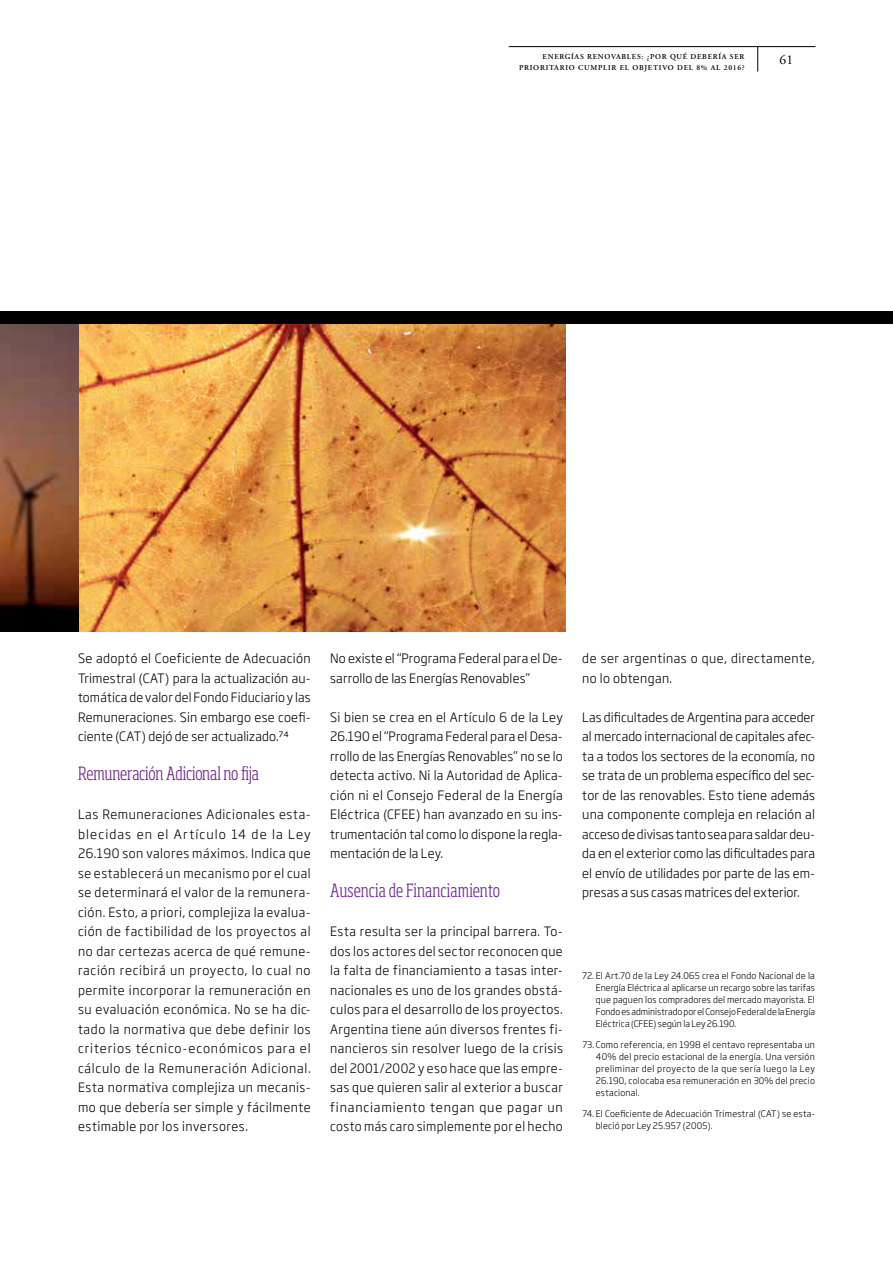
<style>
.page{position:relative;width:893px;height:1263px;background:#fff}
.page>*{position:absolute;margin:0;border:0;box-sizing:border-box;transform-origin:0 0}
.t1{font:300 condensed 18px "Soho Std";letter-spacing:-.005em;color:#712b90}
.t2{font:13.5px "Adobe Garamond Pro";color:#000}
.t3{font:300 12.75px/19.5px "Soho Gothic Pro";letter-spacing:.02em;color:#000;text-align:justify}
.t4{font:300 9px/12px "Soho Gothic Pro";letter-spacing:.02em;color:#000;text-align:justify}
.t5{font:600 7.5px/10.5px "Adobe Garamond Pro";letter-spacing:.1em;color:#000;text-align:right}
</style>
<div class="page">
<img style="left:0;top:324px;width:565px;height:307px">
<div style="left:0;top:312px;width:893px;height:12px;background:#000"></div>
<hr style="left:509px;top:46px;width:306px;height:1px;background:#000">
<svg style="left:757px;top:47px;width:1px;height:25px"></svg>
<p class="t5" style="left:519px;top:52px;width:227px">ENERGÍAS RENOVABLES: ¿POR QUÉ DEBERÍA SER<br>PRIORITARIO CUMPLIR EL OBJETIVO DEL 8% AL 2016?</p>
<p class="t2" style="left:780px;top:52px;width:15px">61</p>
<p class="t3" style="left:78px;top:648px;width:234px">Se adoptó el Coeficiente de Adecuación Trimestral (CAT) para la actualización au&shy;tomática de valor del Fondo Fiduciario y las Remuneraciones. Sin embargo ese coefi&shy;ciente (CAT) dejó de ser actualizado.74</p>
<h1 class="t1" style="left:78px;top:762px;width:182px">Remuneración Adicional no fija</h1>
<p class="t3" style="left:78px;top:804px;width:234px">Las Remuneraciones Adicionales esta&shy;blecidas en el Artículo 14 de la Ley 26.190 son valores máximos. Indica que se establecerá un mecanismo por el cual se determinará el valor de la remunera&shy;ción. Esto, a priori, complejiza la evalua&shy;ción de factibilidad de los proyectos al no dar certezas acerca de qué remune&shy;ración recibirá un proyecto, lo cual no permite incorporar la remuneración en su evaluación económica. No se ha dic&shy;tado la normativa que debe definir los criterios técnico-económicos para el cálculo de la Remuneración Adicional.<br>Esta normativa complejiza un mecanis&shy;mo que debería ser simple y fácilmente estimable por los inversores.</p>
<p class="t3" style="left:330px;top:648px;width:234px">No existe el “Programa Federal para el De&shy;sarrollo de las Energías Renovables”</p>
<p class="t3" style="left:330px;top:706px;width:234px">Si bien se crea en el Artículo 6 de la Ley 26.190 el “Programa Federal para el Desa&shy;rrollo de las Energías Renovables” no se lo detecta activo. Ni la Autoridad de Aplica&shy;ción ni el Consejo Federal de la Energía Eléctrica (CFEE) han avanzado en su ins&shy;trumentación tal como lo dispone la regla&shy;mentación de la Ley.</p>
<h1 class="t1" style="left:330px;top:879px;width:171px">Ausencia de Financiamiento</h1>
<p class="t3" style="left:330px;top:921px;width:234px">Esta resulta ser la principal barrera. To&shy;dos los actores del sector reconocen que la falta de financiamiento a tasas inter&shy;nacionales es uno de los grandes obstá&shy;culos para el desarrollo de los proyectos.<br>Argentina tiene aún diversos frentes fi&shy;nancieros sin resolver luego de la crisis del 2001/2002 y eso hace que las empre&shy;sas que quieren salir al exterior a buscar financiamiento tengan que pagar un costo más caro simplemente por el hecho</p>
<p class="t3" style="left:582px;top:648px;width:234px">de ser argentinas o que, directamente, no lo obtengan.</p>
<p class="t3" style="left:582px;top:706px;width:234px">Las dificultades de Argentina para acceder al mercado internacional de capitales afec&shy;ta a todos los sectores de la economía, no se trata de un problema específico del sec&shy;tor de las renovables. Esto tiene además una componente compleja en relación al acceso de divisas tanto sea para saldar deu&shy;da en el exterior como las dificultades para el envío de utilidades por parte de las em&shy;presas a sus casas matrices del exterior.</p>
<p class="t4" style="left:596px;top:969px;width:221px;text-indent:-14px">72. El Art.70 de la Ley 24.065 crea el Fondo Nacional de la Energía Eléctrica al aplicarse un recargo sobre las tarifas que paguen los compradores del mercado mayorista. El Fondo es administrado por el Consejo Federal de la Energía Eléctrica (CFEE) según la Ley 26.190.</p>
<p class="t4" style="left:596px;top:1038px;width:221px;text-indent:-13px">73. Como referencia, en 1998 el centavo representaba un 40% del precio estacional de la energía. Una versión preliminar del proyecto de la que sería luego la Ley 26.190, colocaba esa remuneración en 30% del precio estacional.</p>
<p class="t4" style="left:596px;top:1107px;width:221px;text-indent:-13px">74. El Coeficiente de Adecuación Trimestral (CAT) se esta&shy;bleció por Ley 25.957 (2005).</p>
</div>
